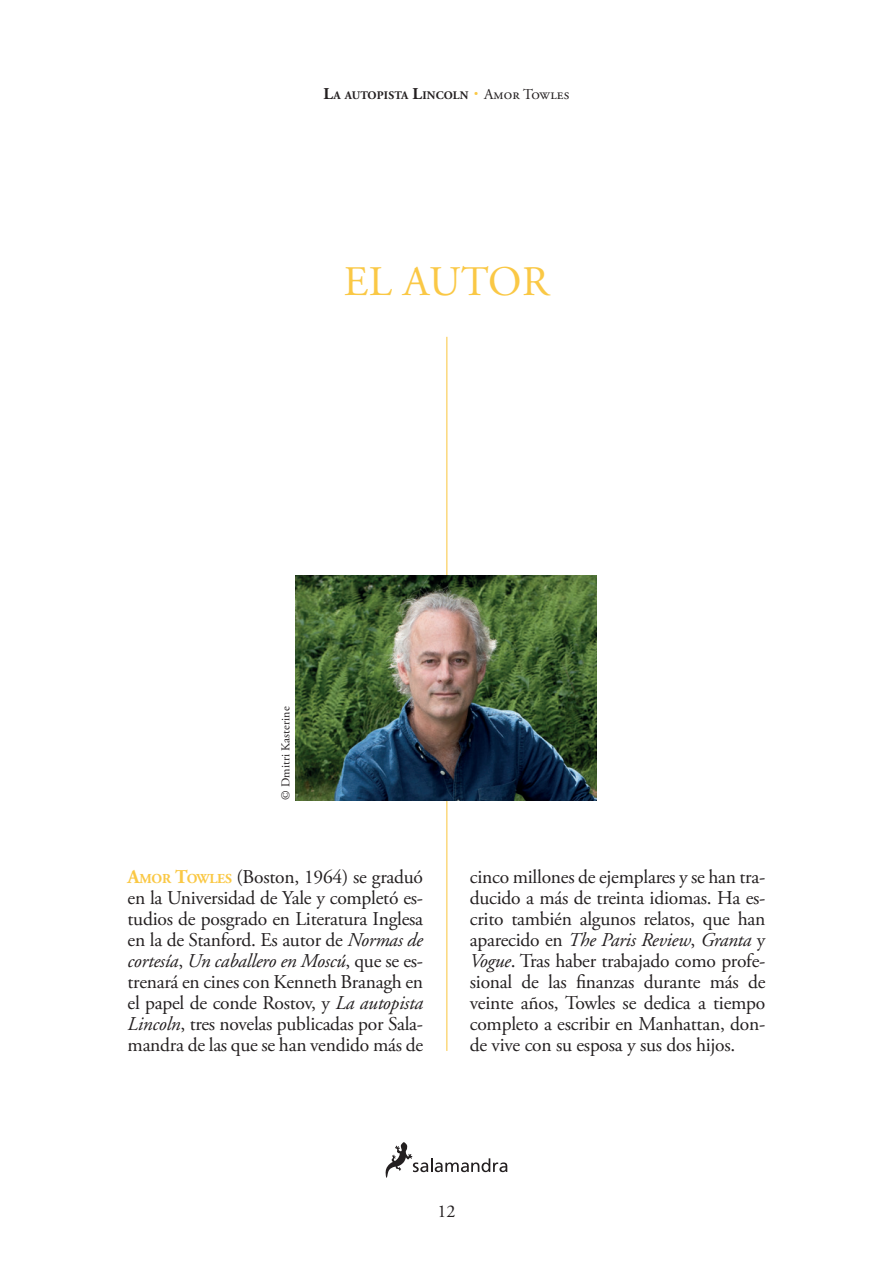
<style>
.page{position:relative;width:893px;height:1263px;background:#fff}
.page>*{position:absolute;margin:0;border:0;box-sizing:border-box;transform-origin:0 0}
.t1{font:42px "Adobe Garamond Pro";color:#fac845}
.t2{font:19.5px/21px "Adobe Garamond Pro";letter-spacing:-.015em;color:#231f20;text-align:justify}
.t3{font:italic 19.5px "Adobe Garamond";letter-spacing:-.015em;color:#231f20}
.t4{font:18px "Adobe Garamond Pro";color:#231f20}
.t5{font:15px "Adobe Garamond Pro";letter-spacing:.01em;color:#231f20}
.t6{font:12px "Adobe Garamond Pro";letter-spacing:.01em;color:#231f20}
.t7{font:700 11.55px "Adobe Garamond Pro";letter-spacing:.015em;color:#231f20}
.s1{font-size:16.5px}
.s2{font-size:27px;color:#fac845}
.s3{font-weight:700;color:#fac845}
.s4{font-weight:700;font-size:13.65px;color:#fac845}
.s5{font-family:"Adobe Garamond";font-style:italic}
.s6{font-family:"Adobe Garamond Pro";font-style:normal}
</style>
<div class="page">
<hr style="left:446px;top:337px;width:1px;height:714px;background:#fac845">
<svg style="left:385px;top:1142px;width:122px;height:36px"></svg>
<img style="left:295px;top:575px;width:302px;height:225px">
<p class="t7" style="left:324px;top:89px;width:146px"><span class="s1">L</span>A AUTOPISTA <span class="s1">L</span>INCOLN</p>
<p class="t5" style="left:473px;top:85px;width:98px"><span class="s2">·</span> Amor Towles</p>
<h1 class="t1" style="left:344px;top:256px;width:200px">EL AUTOR</h1>
<p class="t6" style="left:278px;top:800px;width:95px;rotate:-90deg">© Dmitri Kasterine</p>
<p class="t2" style="left:128px;top:867px;width:297px"><span class="s3">A</span><span class="s4">MOR</span> <span class="s3">T</span><span class="s4">OWLES</span> (Boston, 1964) se graduó en la Universidad de Yale y completó es&shy;tudios de posgrado en Literatura Inglesa en la de Stanford. Es autor de <span class="s5">Normas de</span></p>
<p class="t3" style="left:128px;top:950px;width:297px">cortesía<span class="s6">,</span> Un caballero en Moscú<span class="s6">, que se es-</span></p>
<p class="t2" style="left:128px;top:972px;width:297px">trenará en cines con Kenneth Branagh en el papel de conde Rostov, y <span class="s5">La autopista Lincoln</span>, tres novelas publicadas por Sala&shy;mandra de las que se han vendido más de</p>
<p class="t2" style="left:470px;top:867px;width:297px">cinco millones de ejemplares y se han tra&shy;ducido a más de treinta idiomas. Ha es&shy;crito también algunos relatos, que han</p>
<p class="t3" style="left:470px;top:929px;width:297px"><span class="s6">aparecido en</span> The Paris Review<span class="s6">,</span> Granta <span class="s6">y</span></p>
<p class="t2" style="left:470px;top:951px;width:297px"><span class="s5">Vogue</span>. Tras haber trabajado como profe&shy;sional de las finanzas durante más de veinte años, Towles se dedica a tiempo completo a escribir en Manhattan, don&shy;de vive con su esposa y sus dos hijos.</p>
<p class="t4" style="left:437px;top:1200px;width:19px">12</p>
</div>
